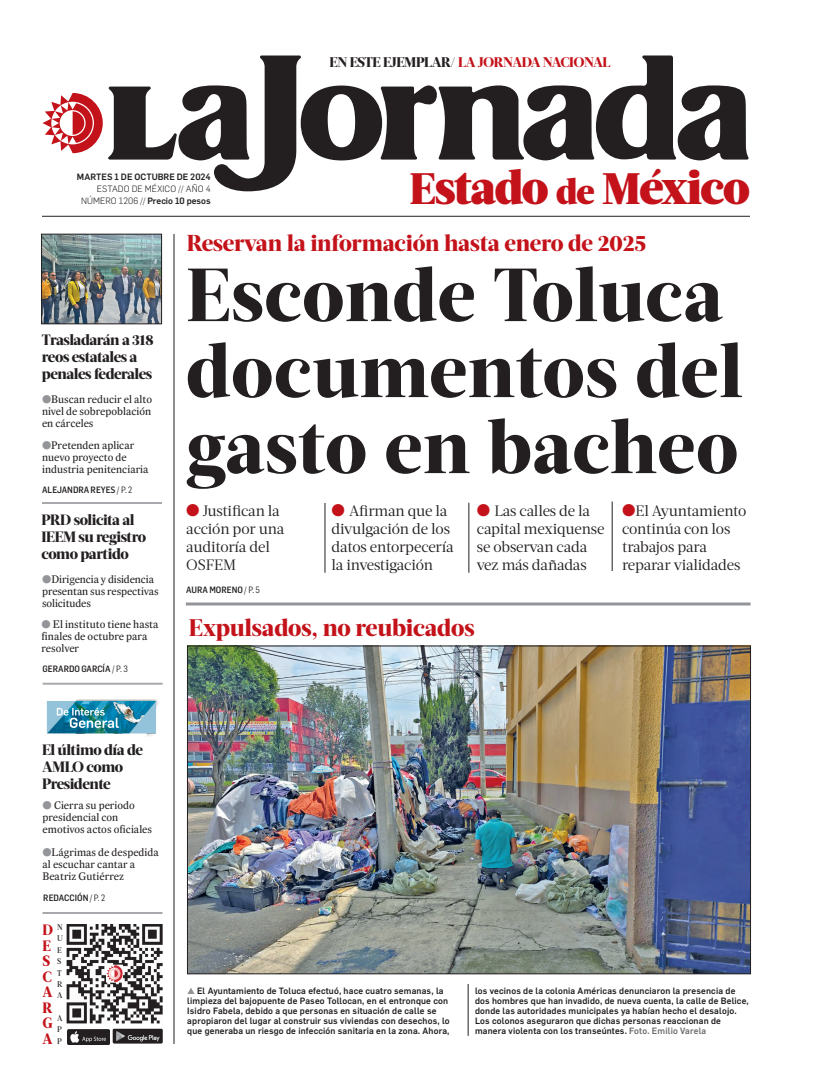
<style>
.page{position:relative;width:822px;height:1089px;background:#fff}
.page>*{position:absolute;margin:0;border:0;box-sizing:border-box;transform-origin:0 0}
.CABEZA_72{font:800 75px "Acta Headline";letter-spacing:.01em;color:#231f20}
.CABEZA_56{font:900 48px "Acta Deck";letter-spacing:-.03em;color:#c4121a}
.CABEZA_48{font:800 24px "Acta Headline";letter-spacing:-.01em;color:#c4121a}
.CABEZA_48-2{font:800 23px "Acta Headline";letter-spacing:-.01em;color:#c4121a}
.SUMARIO_17{font:15px/18px "Acta Deck";letter-spacing:-.01em;color:#231f20}
.AVISO_18{font:800 15px/17px "Acta Headline";letter-spacing:-.03em;color:#231f20}
.CABEZA_56-2{font:800 15px "Acta Deck";color:#c4121a;scale:.96 1}
.CABEZA_56-3{font:800 14px "Acta Headline";letter-spacing:-.03em;color:#c4121a}
.AVISO_18-2{font:11px/12px "Expresso Tx";color:#231f20}
.PIE_DE_FOTO_SIN_PLECA{font:500 9px/10px "Flama";letter-spacing:.02em;color:#231f20}
.FECHA_AÑO_NUM_PORTADA{font:500 9px/12px "Flama";color:#231f20;text-align:right}
.SUMARIO_9_5{font:500 9px "Flama Semicond";color:#231f20}
.CREDITO_PORTADA{font:500 9px "Flama Semicond";color:#231f20}
.CABEZA_56-4{font:500 8.2px "Acta Deck";color:#231f20;scale:.96 1}
.s1{font-weight:300}
.s2{color:#231f20}
.s3{font-size:44px}
.s4{font-size:36px}
.s5{color:#939598}
.s6{font-weight:400}
.s7{color:#c4121a}
.s8{color:#6c6d70}
</style>
<div class="page">
<hr style="left:42px;top:216px;width:708px;height:1px;background:#231f20">
<svg style="left:43px;top:55px;width:706px;height:136px"></svg>
<svg style="left:186px;top:602px;width:565px;height:4px;background:#adafb1"></svg>
<hr style="left:325px;top:503px;width:1px;height:70px;background:#231f20">
<hr style="left:469px;top:503px;width:1px;height:70px;background:#231f20">
<hr style="left:612px;top:502px;width:1px;height:69px;background:#231f20">
<img style="left:112px;top:1028px;width:51px;height:16px">
<hr style="left:127px;top:1031px;width:25px;height:4px;background:#231f20">
<img style="left:67px;top:1029px;width:42px;height:15px">
<hr style="left:80px;top:1032px;width:27px;height:4px;background:#231f20">
<img style="left:67px;top:924px;width:95px;height:100px">
<hr style="left:42px;top:502px;width:120px;height:2px;background:#a8a9ad">
<hr style="left:43px;top:683px;width:120px;height:2px;background:#a8a9ad">
<hr style="left:43px;top:912px;width:120px;height:2px;background:#a8a9ad">
<img style="left:43px;top:236px;width:117px;height:86px">
<div style="left:41px;top:234px;width:121px;height:90px;border:1px solid #231f20"></div>
<img style="left:46px;top:700px;width:112px;height:36px">
<hr style="left:174px;top:234px;width:1px;height:810px;background:#231f20">
<svg style="left:187px;top:988px;width:8px;height:6px"></svg>
<img style="left:189px;top:648px;width:560px;height:324px">
<hr style="left:468px;top:984px;width:1px;height:52px;background:#231f20">
<p class="FECHA_AÑO_NUM_PORTADA" style="left:77px;top:170px;width:135px">MARTES 1 DE OCTUBRE DE 2024<br><span class="s1">ESTADO DE MÉXICO // AÑO 4<br>NÚMERO 1206 //</span> Precio 10 pesos</p>
<p class="CABEZA_56-3" style="left:330px;top:54px;width:283px"><span class="s2">EN ESTE EJEMPLAR/</span> LA JORNADA NACIONAL</p>
<p class="CABEZA_56" style="left:410px;top:158px;width:342px"><span class="s3">E</span>stado <span class="s4">de</span> <span class="s3">M</span>éxico</p>
<p class="AVISO_18" style="left:42px;top:331px;width:113px">Trasladarán a 318 reos estatales a penales federales</p>
<p class="AVISO_18-2" style="left:42px;top:393px;width:112px;text-align:justify"><span class="s5">●</span>Buscan reducir el alto nivel de sobrepoblación en cárceles</p>
<p class="AVISO_18-2" style="left:42px;top:439px;width:108px"><span class="s5">●</span>Pretenden aplicar nuevo proyecto de industria penitenciaria</p>
<p class="SUMARIO_9_5" style="left:42px;top:484px;width:92px">ALEJANDRA REYES <span class="s6">/ P. 2</span></p>
<p class="AVISO_18" style="left:41px;top:511px;width:106px">PRD solicita al<br>IEEM su registro como partido</p>
<p class="AVISO_18-2" style="left:42px;top:573px;width:118px"><span class="s5">●</span>Dirigencia y disidencia presentan sus respectivas solicitudes</p>
<p class="AVISO_18-2" style="left:41px;top:618px;width:119px"><span class="s5">●</span> El instituto tiene hasta finales de octubre para resolver</p>
<p class="SUMARIO_9_5" style="left:43px;top:663px;width:87px">GERARDO GARCÍA <span class="s6">/ P. 3</span></p>
<p class="CABEZA_48-2" style="left:187px;top:229px;width:461px">Reservan la información hasta enero de 2025</p>
<p class="CABEZA_72" style="left:186px;top:250px;width:538px">Esconde Toluca</p>
<p class="CABEZA_72" style="left:186px;top:326px;width:558px">documentos del</p>
<p class="CABEZA_72" style="left:186px;top:402px;width:553px">gasto en bacheo</p>
<p class="SUMARIO_17" style="left:186px;top:502px;width:95px"><span class="s7">●</span> Justifican la</p>
<p class="SUMARIO_17" style="left:186px;top:520px;width:100px">acción por una</p>
<p class="SUMARIO_17" style="left:186px;top:538px;width:85px">auditoría del</p>
<p class="SUMARIO_17" style="left:186px;top:556px;width:51px">OSFEM</p>
<p class="CREDITO_PORTADA" style="left:186px;top:584px;width:75px">AURA MORENO <span class="s6">/ P. 5</span></p>
<p class="SUMARIO_17" style="left:332px;top:502px;width:117px"><span class="s7">●</span> Afirman que la</p>
<p class="SUMARIO_17" style="left:332px;top:520px;width:120px">divulgación de los</p>
<p class="SUMARIO_17" style="left:332px;top:538px;width:124px">datos entorpecería</p>
<p class="SUMARIO_17" style="left:332px;top:556px;width:103px">la investigación</p>
<p class="SUMARIO_17" style="left:477px;top:502px;width:115px"><span class="s7">●</span> Las calles de la</p>
<p class="SUMARIO_17" style="left:477px;top:520px;width:129px">capital mexiquense</p>
<p class="SUMARIO_17" style="left:477px;top:538px;width:112px">se observan cada</p>
<p class="SUMARIO_17" style="left:477px;top:556px;width:111px">vez más dañadas</p>
<p class="CABEZA_48" style="left:189px;top:613px;width:287px">Expulsados, no reubicados</p>
<p class="SUMARIO_17" style="left:622px;top:502px;width:126px"><span class="s7">●</span>El Ayuntamiento</p>
<p class="SUMARIO_17" style="left:622px;top:520px;width:110px">continúa con los</p>
<p class="SUMARIO_17" style="left:622px;top:538px;width:120px">trabajos para reparar vialidades</p>
<p class="AVISO_18" style="left:42px;top:741px;width:102px">El último día de<br>AMLO como<br>Presidente</p>
<p class="AVISO_18-2" style="left:43px;top:799px;width:111px"><span class="s5">●</span> Cierra su periodo presidencial con emotivos actos oficiales</p>
<p class="AVISO_18-2" style="left:43px;top:846px;width:118px"><span class="s5">●</span>Lágrimas de despedida al escuchar cantar a<br>Beatriz Gutiérrez</p>
<p class="SUMARIO_9_5" style="left:43px;top:892px;width:63px">REDACCIÓN <span class="s6">/ P. 2</span></p>
<p class="CABEZA_56-4" style="left:57px;top:922px;width:7px">N</p>
<p class="CABEZA_56-4" style="left:57px;top:934px;width:8px">U</p>
<p class="CABEZA_56-4" style="left:57px;top:945px;width:6px">E</p>
<p class="CABEZA_56-4" style="left:57px;top:956px;width:6px">S</p>
<p class="CABEZA_56-4" style="left:57px;top:968px;width:6px">T</p>
<p class="CABEZA_56-4" style="left:57px;top:979px;width:7px">R</p>
<p class="CABEZA_56-4" style="left:57px;top:991px;width:7px">A</p>
<p class="CABEZA_56-4" style="left:57px;top:1013px;width:7px">A</p>
<p class="CABEZA_56-4" style="left:57px;top:1025px;width:6px">P</p>
<p class="CABEZA_56-4" style="left:57px;top:1036px;width:6px">P</p>
<p class="CABEZA_56-2" style="left:42px;top:921px;width:13px">D</p>
<p class="CABEZA_56-2" style="left:42px;top:936px;width:10px">E</p>
<p class="CABEZA_56-2" style="left:42px;top:952px;width:10px">S</p>
<p class="CABEZA_56-2" style="left:42px;top:967px;width:11px">C</p>
<p class="CABEZA_56-2" style="left:42px;top:983px;width:12px">A</p>
<p class="CABEZA_56-2" style="left:42px;top:999px;width:12px">R</p>
<p class="CABEZA_56-2" style="left:42px;top:1014px;width:12px">G</p>
<p class="CABEZA_56-2" style="left:42px;top:1030px;width:12px">A</p>
<p class="PIE_DE_FOTO_SIN_PLECA" style="left:187px;top:985px;width:264px;text-indent:10px">El Ayuntamiento de Toluca efectuó, hace cuatro semanas, la limpieza del bajopuente de Paseo Tollocan, en el entronque con Isidro Fabela, debido a que personas en situación de calle se apropiaron del lugar al construir sus viviendas con desechos, lo que generaba un riesgo de infección sanitaria en la zona. Ahora,</p>
<p class="PIE_DE_FOTO_SIN_PLECA" style="left:475px;top:985px;width:275px">los vecinos de la colonia Américas denunciaron la presencia de dos hombres que han invadido, de nueva cuenta, la calle de Belice, donde las autoridades municipales ya habían hecho el desalojo.<br>Los colonos aseguraron que dichas personas reaccionan de manera violenta con los transeúntes. <span class="s8">Foto. Emilio Varela</span></p>
</div>
